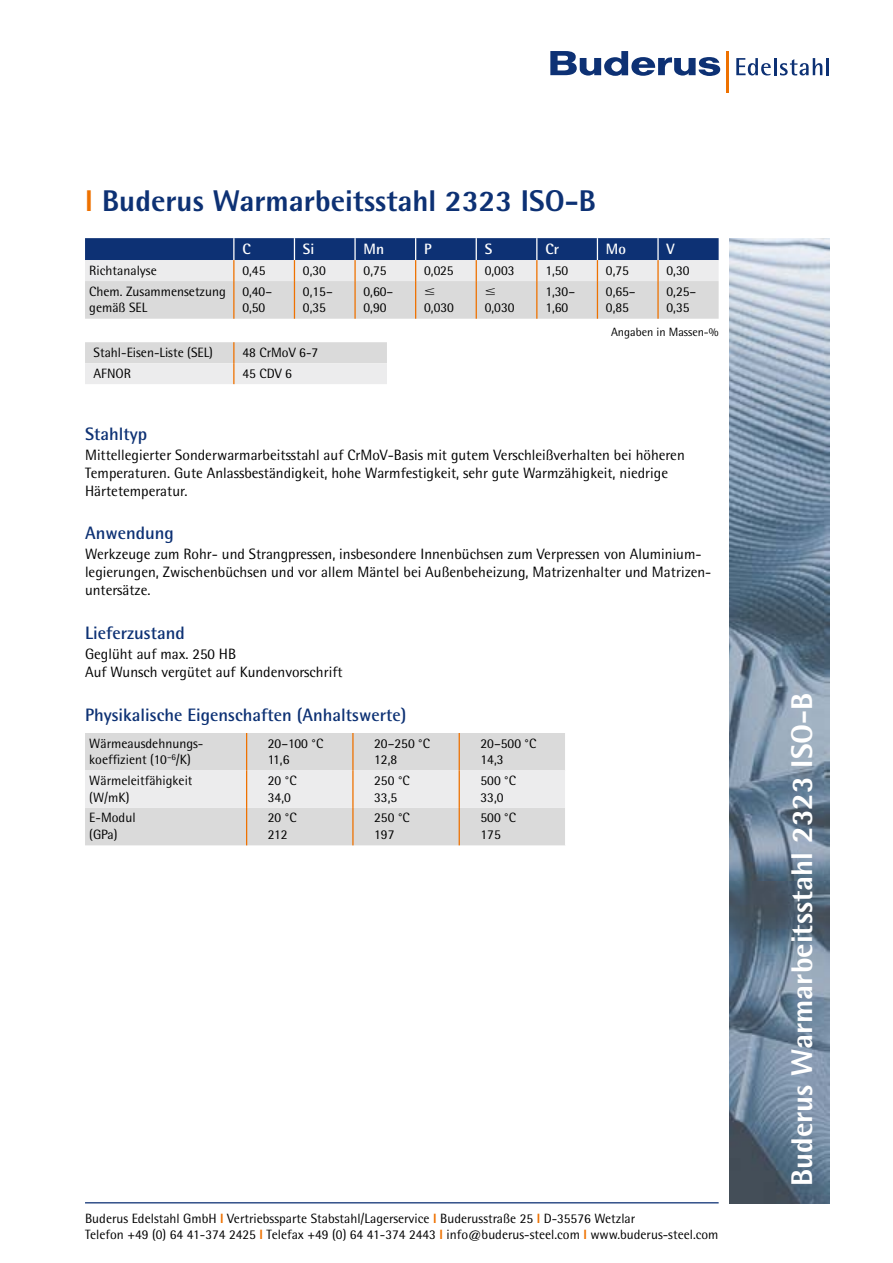
<style>
.page{position:relative;width:893px;height:1263px;background:#fff}
.page>*{position:absolute;margin:0;border:0;box-sizing:border-box;transform-origin:0 0}
.t1{font:800 30px "Rotis Semi Sans";color:#0d3174}
.t2{font:800 30px "Rotis Semi Sans";color:#fff}
.t3{font:700 18px "Rotis Semi Sans";color:#0d3174}
.t4{font:15px/18px "Rotis Semi Sans";color:#000}
.t5{font:700 15px "Rotis Semi Sans";color:#fff}
.t6{font:13.5px/16.5px "Rotis Semi Sans";color:#000}
.t7{font:12px "Rotis Semi Sans";color:#000}
.s1{color:#ee7100}
.s2{font-weight:800;color:#ee7100}
</style>
<div class="page">
<svg style="left:550px;top:51px;width:170px;height:25px"></svg>
<svg style="left:736px;top:58px;width:35px;height:17px"></svg>
<hr style="left:774px;top:58px;width:3px;height:17px;background:#0d3174">
<svg style="left:780px;top:58px;width:49px;height:17px"></svg>
<hr style="left:726px;top:51px;width:3px;height:41px;background:#ee7100">
<img style="left:729px;top:238px;width:100px;height:965px">
<hr style="left:85px;top:1202px;width:634px;height:1px;background:#0d3174">
<svg style="left:85px;top:342px;width:302px;height:42px;background:#e3e2e2"></svg>
<div style="left:85px;top:733px;width:480px;height:112px;background:#dadada"></div>
<div style="left:85px;top:770px;width:480px;height:38px;background:#ececed"></div>
<hr style="left:246px;top:733px;width:1px;height:37px;background:#ee7100">
<hr style="left:352px;top:733px;width:2px;height:37px;background:#ee7100">
<hr style="left:459px;top:733px;width:1px;height:37px;background:#ee7100">
<hr style="left:246px;top:770px;width:1px;height:38px;background:#ee7100">
<hr style="left:352px;top:770px;width:2px;height:38px;background:#ee7100">
<hr style="left:459px;top:770px;width:1px;height:38px;background:#ee7100">
<hr style="left:246px;top:808px;width:1px;height:37px;background:#ee7100">
<hr style="left:352px;top:808px;width:2px;height:37px;background:#ee7100">
<hr style="left:459px;top:808px;width:1px;height:37px;background:#ee7100">
<svg style="left:85px;top:238px;width:634px;height:81px;background:#a8b0c1"></svg>
<h1 class="t1" style="left:85px;top:182px;width:512px"><span class="s1">l</span> Buderus Warmarbeitsstahl 2323 ISO-B</h1>
<p class="t5" style="left:242px;top:239px;width:10px">C</p>
<p class="t5" style="left:303px;top:239px;width:13px">Si</p>
<p class="t5" style="left:364px;top:239px;width:22px">Mn</p>
<p class="t5" style="left:424px;top:239px;width:9px">P</p>
<p class="t5" style="left:485px;top:239px;width:9px">S</p>
<p class="t5" style="left:545px;top:239px;width:15px">Cr</p>
<p class="t5" style="left:606px;top:239px;width:22px">Mo</p>
<p class="t5" style="left:666px;top:239px;width:10px">V</p>
<p class="t6" style="left:89px;top:262px;width:69px">Richtanalyse</p>
<p class="t6" style="left:242px;top:262px;width:25px">0,45</p>
<p class="t6" style="left:303px;top:262px;width:25px">0,30</p>
<p class="t6" style="left:364px;top:262px;width:25px">0,75</p>
<p class="t6" style="left:424px;top:262px;width:31px">0,025</p>
<p class="t6" style="left:485px;top:262px;width:31px">0,003</p>
<p class="t6" style="left:545px;top:262px;width:25px">1,50</p>
<p class="t6" style="left:606px;top:262px;width:25px">0,75</p>
<p class="t6" style="left:666px;top:262px;width:25px">0,30</p>
<p class="t6" style="left:89px;top:283px;width:138px">Chem. Zusammensetzung gemäß SEL</p>
<p class="t6" style="left:242px;top:283px;width:31px">0,40–<br>0,50</p>
<p class="t6" style="left:303px;top:283px;width:31px">0,15–<br>0,35</p>
<p class="t6" style="left:364px;top:283px;width:31px">0,60–<br>0,90</p>
<p class="t6" style="left:545px;top:283px;width:31px">1,30–<br>1,60</p>
<p class="t6" style="left:606px;top:283px;width:31px">0,65–<br>0,85</p>
<p class="t6" style="left:666px;top:283px;width:31px">0,25–<br>0,35</p>
<p class="t7" style="left:611px;top:325px;width:109px">Angaben in Massen-%</p>
<p class="t6" style="left:424px;top:299px;width:31px">0,030</p>
<p class="t6" style="left:485px;top:299px;width:31px">0,030</p>
<p class="t6" style="left:94px;top:344px;width:121px">Stahl-Eisen-Liste (SEL)</p>
<p class="t6" style="left:242px;top:344px;width:77px">48 CrMoV 6-7</p>
<p class="t6" style="left:94px;top:365px;width:39px">AFNOR</p>
<p class="t6" style="left:242px;top:365px;width:51px">45 CDV 6</p>
<h2 class="t3" style="left:85px;top:422px;width:64px">Stahltyp</h2>
<p class="t4" style="left:85px;top:446px;width:601px">Mittellegierter Sonderwarmarbeitsstahl auf CrMoV-Basis mit gutem Verschleißverhalten bei höheren<br>Temperaturen. Gute Anlassbeständigkeit, hohe Warmfestigkeit, sehr gute Warmzähigkeit, niedrige<br>Härtetemperatur.</p>
<h2 class="t3" style="left:85px;top:522px;width:90px">Anwendung</h2>
<p class="t4" style="left:85px;top:545px;width:628px">Werkzeuge zum Rohr- und Strangpressen, insbesondere Innenbüchsen zum Verpressen von Aluminium&shy;legierungen, Zwischenbüchsen und vor allem Mäntel bei Außenbeheizung, Matrizenhalter und Matrizen&shy;untersätze.</p>
<h2 class="t3" style="left:85px;top:622px;width:101px">Lieferzustand</h2>
<p class="t4" style="left:85px;top:645px;width:259px">Geglüht auf max. 250 HB<br>Auf Wunsch vergütet auf Kundenvorschrift</p>
<h2 class="t3" style="left:85px;top:703px;width:323px">Physikalische Eigenschaften (Anhaltswerte)</h2>
<p class="t6" style="left:89px;top:735px;width:116px">Wärmeausdehnungs&shy;koeffizient (10<sup>–6</sup>/K)</p>
<p class="t6" style="left:268px;top:735px;width:57px">20–100 °C<br>11,6</p>
<p class="t6" style="left:374px;top:735px;width:57px">20–250 °C<br>12,8</p>
<p class="t6" style="left:480px;top:735px;width:57px">20–500 °C<br>14,3</p>
<p class="t6" style="left:89px;top:772px;width:105px">Wärmeleitfähigkeit (W/mK)</p>
<p class="t6" style="left:268px;top:772px;width:30px">20 °C<br>34,0</p>
<p class="t6" style="left:374px;top:772px;width:37px">250 °C<br>33,5</p>
<p class="t6" style="left:480px;top:772px;width:37px">500 °C<br>33,0</p>
<p class="t6" style="left:89px;top:809px;width:48px">E-Modul (GPa)</p>
<p class="t6" style="left:268px;top:809px;width:30px">20 °C<br>212</p>
<p class="t6" style="left:374px;top:809px;width:37px">250 °C<br>197</p>
<p class="t6" style="left:480px;top:809px;width:37px">500 °C<br>175</p>
<p class="t6" style="left:85px;top:1210px;width:635px">Buderus Edelstahl GmbH <span class="s2">l</span> Vertriebssparte Stabstahl/Lagerservice <span class="s2">l</span> Buderusstraße 25 <span class="s2">l</span> D-35576 Wetzlar<br>Telefon +49 (0) 64 41-374 2425 <span class="s2">l</span> Telefax +49 (0) 64 41-374 2443 <span class="s2">l</span> info@buderus-steel.com <span class="s2">l</span> www.buderus-steel.com</p>
<h1 class="t2" style="left:783px;top:1186px;width:495px;rotate:-90deg">Buderus Warmarbeitsstahl 2323 ISO-B</h1>
</div>
